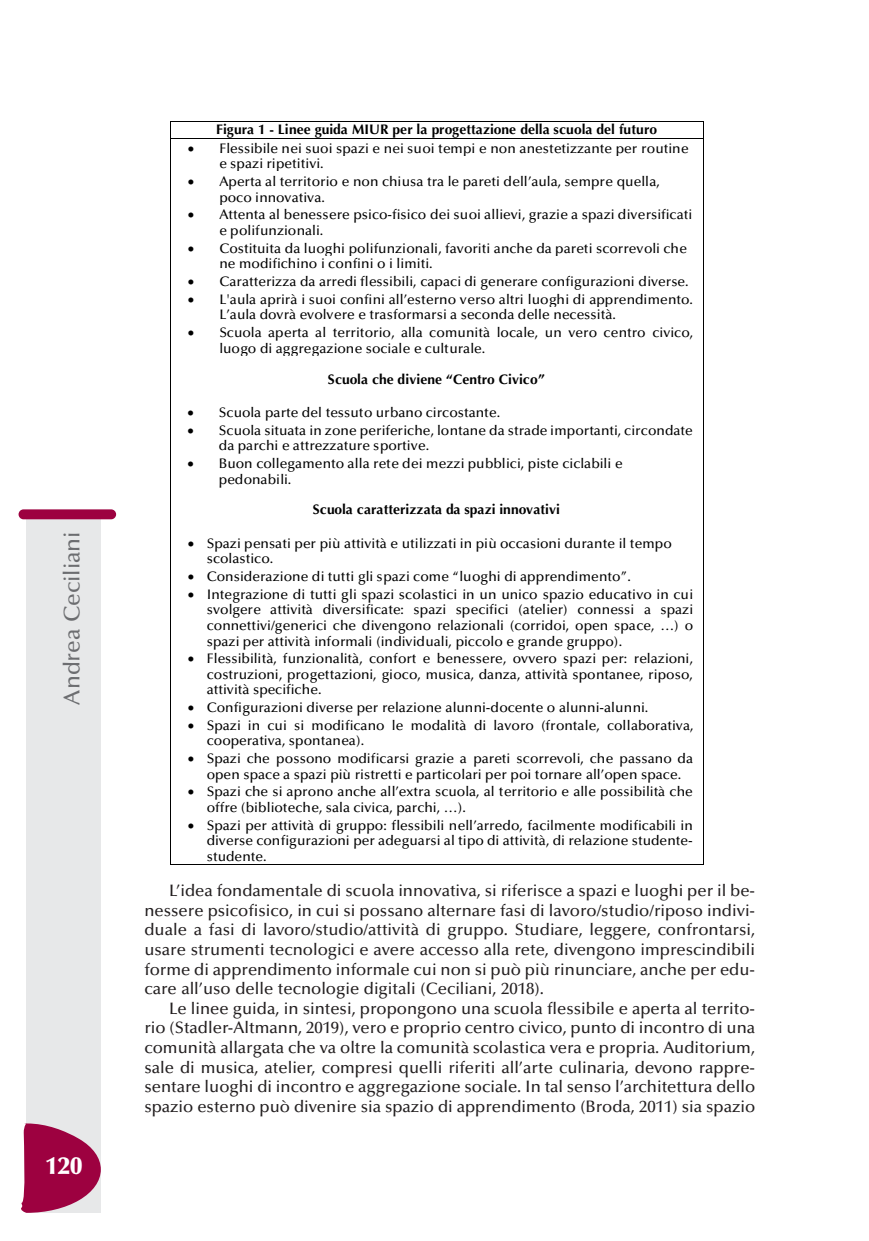
<style>
.page{position:relative;width:869px;height:1241px;background:#fff}
.page>*{position:absolute;margin:0;border:0;box-sizing:border-box;transform-origin:0 0}
.t1{font:900 24.5px "Optima";color:#fff}
.t2{font:500 22.75px "Optima";color:#6c6d70}
.t3{font:500 16.62px/19.6px "Optima";color:#231f20;text-align:justify}
.t4{font:500 13.83px/15.6px "Optima";color:#000}
.t5{font:700 13.83px "Optima";color:#000}
</style>
<div class="page">
<hr style="left:170px;top:121px;width:532px;height:1px;background:#000">
<svg style="left:170px;top:122px;width:1px;height:16px"></svg>
<hr style="left:170px;top:138px;width:532px;height:1px;background:#000">
<hr style="left:170px;top:139px;width:1px;height:725px;background:#000">
<hr style="left:170px;top:864px;width:532px;height:1px;background:#000">
<hr style="left:702px;top:139px;width:1px;height:725px;background:#000">
<div style="left:27px;top:517px;width:74px;height:695px;background:#e7e8e9"></div>
<div style="left:19px;top:509px;width:97px;height:10px;background:#9d0140;border-radius:5px"></div>
<svg style="left:21px;top:1122px;width:80px;height:90px"></svg>
<h2 class="t2" style="left:63px;top:704px;width:175px;rotate:-90deg">Andrea Ceciliani</h2>
<h1 class="t1" style="left:45px;top:1155px;width:38px">120</h1>
<p class="t5" style="left:216px;top:124px;width:442px">Figura 1 - Linee guida MIUR per la progettazione della scuola del futuro</p>
<p class="t4" style="left:219px;top:141px;width:470px;text-indent:-32px">• Flessibile nei suoi spazi e nei suoi tempi e non anestetizzante per routine e spazi ripetitivi.</p>
<p class="t4" style="left:219px;top:174px;width:442px;text-indent:-32px">• Aperta al territorio e non chiusa tra le pareti dell’aula, sempre quella, poco innovativa.</p>
<p class="t4" style="left:219px;top:208px;width:474px;text-indent:-32px">• Attenta al benessere psico-fisico dei suoi allievi, grazie a spazi diversificati e polifunzionali.</p>
<p class="t4" style="left:219px;top:241px;width:469px;text-indent:-32px">• Costituita da luoghi polifunzionali, favoriti anche da pareti scorrevoli che ne modifichino i confini o i limiti.</p>
<p class="t4" style="left:188px;top:275px;width:502px">• Caratterizza da arredi flessibili, capaci di generare configurazioni diverse.</p>
<p class="t4" style="left:219px;top:293px;width:475px;text-indent:-32px">• L'aula aprirà i suoi confini all’esterno verso altri luoghi di apprendimento.<br>L’aula dovrà evolvere e trasformarsi a seconda delle necessità.</p>
<p class="t4" style="left:219px;top:326px;width:475px;text-indent:-32px">• Scuola aperta al territorio, alla comunità locale, un vero centro civico, luogo di aggregazione sociale e culturale.</p>
<p class="t5" style="left:328px;top:373px;width:218px">Scuola che diviene “Centro Civico”</p>
<p class="t4" style="left:187px;top:406px;width:314px">• Scuola parte del tessuto urbano circostante.</p>
<p class="t4" style="left:219px;top:423px;width:475px;text-indent:-32px">• Scuola situata in zone periferiche, lontane da strade importanti, circondate da parchi e attrezzature sportive.</p>
<p class="t4" style="left:219px;top:456px;width:405px;text-indent:-32px">• Buon collegamento alla rete dei mezzi pubblici, piste ciclabili e pedonabili.</p>
<p class="t5" style="left:312px;top:504px;width:249px">Scuola caratterizzata da spazi innovativi</p>
<p class="t4" style="left:207px;top:536px;width:466px;text-indent:-19px">• Spazi pensati per più attività e utilizzati in più occasioni durante il tempo scolastico.</p>
<p class="t4" style="left:188px;top:569px;width:444px">• Considerazione di tutti gli spazi come “luoghi di apprendimento”.</p>
<p class="t4" style="left:207px;top:587px;width:488px;text-align:justify;text-indent:-19px">• Integrazione di tutti gli spazi scolastici in un unico spazio educativo in cui svolgere attività diversificate: spazi specifici (atelier) connessi a spazi connettivi/generici che divengono relazionali (corridoi, open space, …) o spazi per attività informali (individuali, piccolo e grande gruppo).</p>
<p class="t4" style="left:207px;top:652px;width:488px;text-align:justify;text-indent:-19px">• Flessibilità, funzionalità, confort e benessere, ovvero spazi per: relazioni, costruzioni, progettazioni, gioco, musica, danza, attività spontanee, riposo, attività specifiche.</p>
<p class="t4" style="left:188px;top:700px;width:461px">• Configurazioni diverse per relazione alunni-docente o alunni-alunni.</p>
<p class="t4" style="left:207px;top:718px;width:488px;text-indent:-19px">• Spazi in cui si modificano le modalità di lavoro (frontale, collaborativa, cooperativa, spontanea).</p>
<p class="t4" style="left:188px;top:751px;width:506px;text-align:center">• Spazi che possono modificarsi grazie a pareti scorrevoli, che passano da open space a spazi più ristretti e particolari per poi tornare all’open space.</p>
<p class="t4" style="left:207px;top:785px;width:487px;text-indent:-19px">• Spazi che si aprono anche all’extra scuola, al territorio e alle possibilità che offre (biblioteche, sala civica, parchi, …).</p>
<p class="t4" style="left:207px;top:818px;width:487px;text-align:justify;text-indent:-19px">• Spazi per attività di gruppo: flessibili nell’arredo, facilmente modificabili in diverse configurazioni per adeguarsi al tipo di attività, di relazione studente&shy;studente.</p>
<p class="t3" style="left:144px;top:882px;width:612px;text-indent:25px">L’idea fondamentale di scuola innovativa, si riferisce a spazi e luoghi per il be&shy;nessere psicofisico, in cui si possano alternare fasi di lavoro/studio/riposo indivi&shy;duale a fasi di lavoro/studio/attività di gruppo. Studiare, leggere, confrontarsi, usare strumenti tecnologici e avere accesso alla rete, divengono imprescindibili forme di apprendimento informale cui non si può più rinunciare, anche per edu&shy;care all’uso delle tecnologie digitali (Ceciliani, 2018).</p>
<p class="t3" style="left:144px;top:999px;width:612px;text-indent:25px">Le linee guida, in sintesi, propongono una scuola flessibile e aperta al territo&shy;rio (Stadler-Altmann, 2019), vero e proprio centro civico, punto di incontro di una comunità allargata che va oltre la comunità scolastica vera e propria. Auditorium, sale di musica, atelier, compresi quelli riferiti all’arte culinaria, devono rappre&shy;sentare luoghi di incontro e aggregazione sociale. In tal senso l’architettura dello spazio esterno può divenire sia spazio di apprendimento (Broda, 2011) sia spazio</p>
</div>
